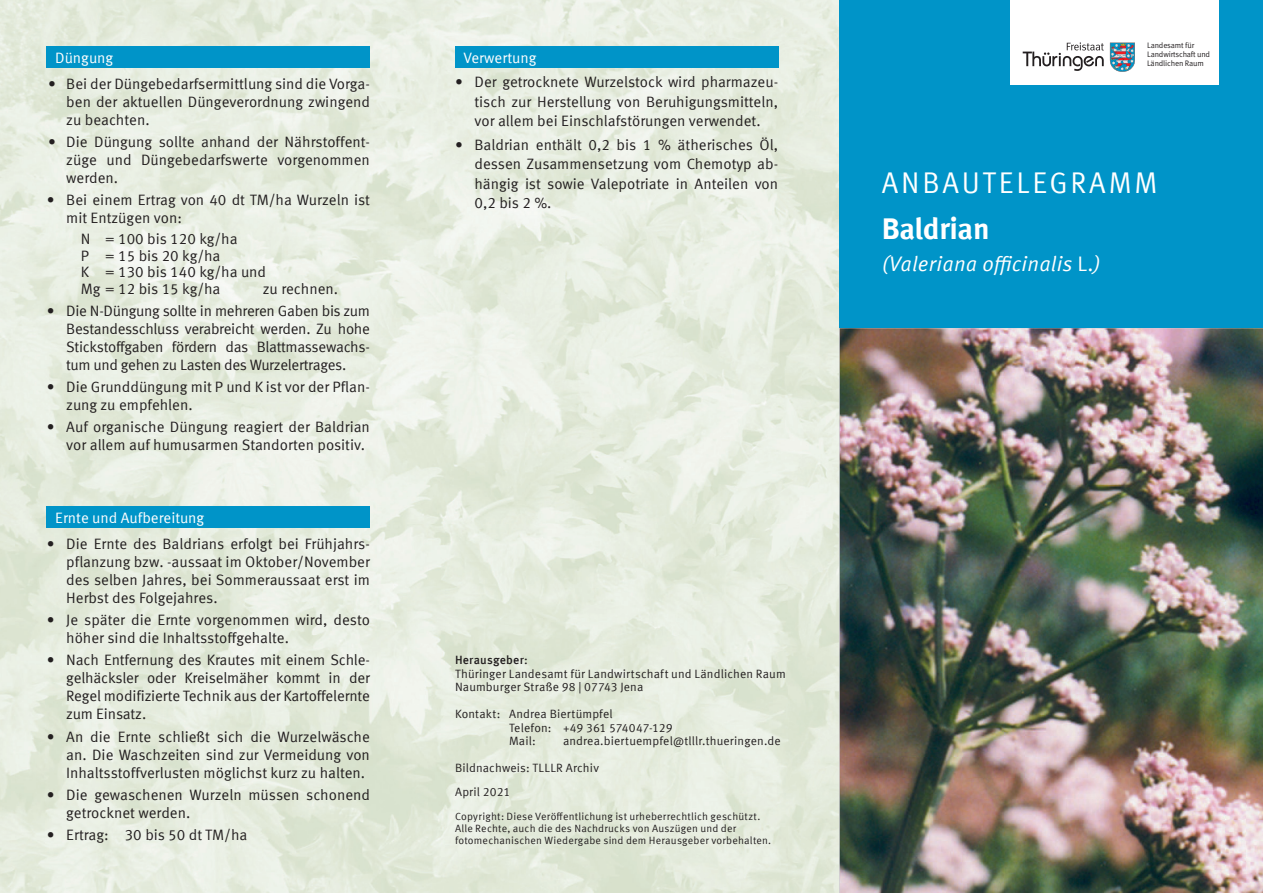
<style>
.page{position:relative;width:1263px;height:893px;background:#fff}
.page>*{position:absolute;margin:0;border:0;box-sizing:border-box;transform-origin:0 0}
.t1{font:30px "Meta Offc Pro Norm";letter-spacing:.1em;color:#fff;scale:.95 1}
.t2{font:700 30px "Meta Offc Pro";letter-spacing:-.015em;color:#fff}
.t3{font:21px "Meta Offc Pro Norm Ita";letter-spacing:.01em;color:#fff}
.t4{font:15px/18px "Meta Offc Pro Norm";color:#231f20;text-align:justify}
.t5{font:15px "Meta Offc Pro Norm";color:#fff}
.t6{font:12px/13.5px "Meta Offc Pro Norm";letter-spacing:.01em;color:#231f20}
.t7{font:500 12px "Meta Offc Pro";letter-spacing:.015em;color:#231f20}
.t8{font:10.5px/12px "Meta Offc Pro Norm";letter-spacing:.02em;color:#231f20}
.t9{font:7.95px/8.9px "Meta Offc Pro Norm";letter-spacing:-.025em;color:#231f20}
.s1{font-family:"Meta Offc Pro Norm"}
</style>
<div class="page">
<img style="left:0;top:0;width:839px;height:893px">
<img style="left:839px;top:328px;width:424px;height:565px">
<div style="left:839px;top:0;width:424px;height:328px;background:#0094c8"></div>
<div style="left:1010px;top:0;width:209px;height:85px;background:#fff"></div>
<svg style="left:1023px;top:42px;width:81px;height:29px"></svg>
<svg style="left:1110px;top:43px;width:25px;height:29px"></svg>
<div style="left:47px;top:506px;width:323px;height:22px;background:#0094c8"></div>
<div style="left:455px;top:47px;width:323px;height:21px;background:#0094c8"></div>
<div style="left:47px;top:47px;width:323px;height:21px;background:#0094c8"></div>
<p class="t5" style="left:55px;top:47px;width:60px">Düngung</p>
<p class="t4" style="left:66px;top:74px;width:305px;text-indent:-18px">• Bei der Düngebedarfsermittlung sind die Vorga&shy;ben der aktuellen Düngeverordnung zwingend zu beachten.</p>
<p class="t4" style="left:66px;top:132px;width:305px;text-indent:-18px">• Die Düngung sollte anhand der Nährstoffent&shy;züge und Düngebedarfswerte vorgenommen werden.</p>
<p class="t4" style="left:66px;top:190px;width:305px;text-indent:-20px">• Bei einem Ertrag von 40 dt TM/ha Wurzeln ist mit Entzügen von:</p>
<p class="t4" style="left:81px;top:230px;width:187px;line-height:16.5px;text-align:left">N = 100 bis 120 kg/ha<br>P = 15 bis 20 kg/ha<br>K = 130 bis 140 kg/ha und<br>Mg = 12 bis 15 kg/ha</p>
<p class="t4" style="left:263px;top:278px;width:77px">zu rechnen.</p>
<p class="t4" style="left:66px;top:301px;width:305px;text-indent:-20px">• Die N-Düngung sollte in mehreren Gaben bis zum Bestandesschluss verabreicht werden. Zu hohe Stickstoffgaben fördern das Blattmassewachs&shy;tum und gehen zu Lasten des Wurzelertrages.</p>
<p class="t4" style="left:66px;top:377px;width:305px;text-indent:-20px">• Die Grunddüngung mit P und K ist vor der Pflan&shy;zung zu empfehlen.</p>
<p class="t4" style="left:66px;top:417px;width:305px;text-indent:-20px">• Auf organische Düngung reagiert der Baldrian vor allem auf humusarmen Standorten positiv.</p>
<p class="t5" style="left:55px;top:506px;width:151px">Ernte und Aufbereitung</p>
<p class="t4" style="left:66px;top:534px;width:305px;text-indent:-20px">• Die Ernte des Baldrians erfolgt bei Frühjahrs&shy;pflanzung bzw. -aussaat im Oktober/November des selben Jahres, bei Sommeraussaat erst im Herbst des Folgejahres.</p>
<p class="t4" style="left:66px;top:610px;width:305px;text-indent:-20px">• Je später die Ernte vorgenommen wird, desto höher sind die Inhaltsstoffgehalte.</p>
<p class="t4" style="left:66px;top:650px;width:305px;text-indent:-20px">• Nach Entfernung des Krautes mit einem Schle&shy;gelhäcksler oder Kreiselmäher kommt in der Regel modifizierte Technik aus der Kartoffelernte zum Einsatz.</p>
<p class="t4" style="left:66px;top:726px;width:305px;text-indent:-20px">• An die Ernte schließt sich die Wurzelwäsche an. Die Waschzeiten sind zur Vermeidung von Inhaltsstoffverlusten möglichst kurz zu halten.</p>
<p class="t4" style="left:66px;top:785px;width:305px;text-indent:-20px">• Die gewaschenen Wurzeln müssen schonend getrocknet werden.</p>
<p class="t4" style="left:47px;top:825px;width:202px">• Ertrag: 30 bis 50 dt TM/ha</p>
<p class="t5" style="left:463px;top:47px;width:74px">Verwertung</p>
<p class="t4" style="left:474px;top:71px;width:305px;line-height:19.5px;text-indent:-20px">• Der getrocknete Wurzelstock wird pharmazeu&shy;tisch zur Herstellung von Beruhigungsmitteln, vor allem bei Einschlafstörungen verwendet.</p>
<p class="t4" style="left:474px;top:134px;width:305px;line-height:19.5px;text-indent:-20px">• Baldrian enthält 0,2 bis 1 % ätherisches Öl, dessen Zusammensetzung vom Chemotyp ab&shy;hängig ist sowie Valepotriate in Anteilen von 0,2 bis 2 %.</p>
<p class="t7" style="left:455px;top:651px;width:74px">Herausgeber:</p>
<p class="t6" style="left:455px;top:666px;width:332px">Thüringer Landesamt für Landwirtschaft und Ländlichen Raum<br>Naumburger Straße 98 | 07743 Jena</p>
<p class="t6" style="left:509px;top:706px;width:165px;text-indent:-54px">Kontakt: Andrea Biertümpfel<br>Telefon: +49 361 574047-129<br>Mail:</p>
<p class="t6" style="left:563px;top:733px;width:219px">andrea.biertuempfel@tlllr.thueringen.de</p>
<p class="t6" style="left:455px;top:755px;width:146px;line-height:24px">Bildnachweis: TLLLR Archiv<br>April 2021</p>
<p class="t8" style="left:455px;top:810px;width:318px">Copyright: Diese Veröffentlichung ist urheberrechtlich geschützt.<br>Alle Rechte, auch die des Nachdrucks von Auszügen und der fotomechanischen Wiedergabe sind dem Herausgeber vorbehalten.</p>
<p class="t9" style="left:1147px;top:41px;width:64px">Landesamt für<br>Landwirtschaft und<br>Ländlichen Raum</p>
<h1 class="t1" style="left:882px;top:160px;width:292px">ANBAUTELEGRAMM</h1>
<h1 class="t2" style="left:882px;top:205px;width:109px">Baldrian</h1>
<h2 class="t3" style="left:882px;top:248px;width:220px">(Valeriana officinalis <span class="s1">L.</span>)</h2>
</div>
